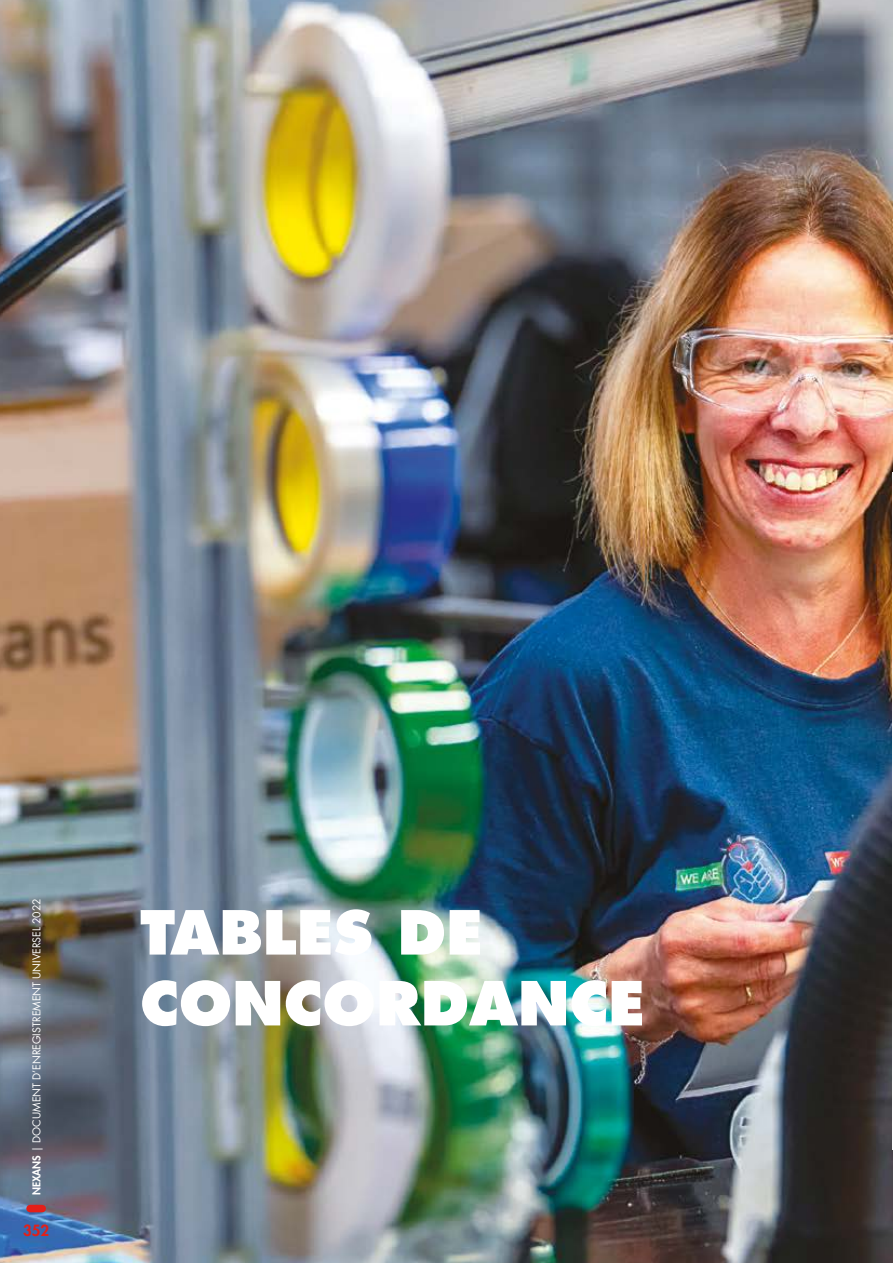
<style>
.page{position:relative;width:893px;height:1263px;background:#fff}
.page>*{position:absolute;margin:0;border:0;box-sizing:border-box;transform-origin:0 0}
.t1{font:800 59.1px/70.8px "Futura Std";color:#fff}
.t2{font:800 15px "Futura Std";color:#e41f18}
.t3{font:10.5px "Futura Std";color:#fff}
.s1{font-weight:800}
</style>
<div class="page">
<img style="left:0;top:0;width:893px;height:1263px">
<div style="left:30px;top:1205px;width:12px;height:7px;background:#e41f18"></div>
<p class="t3" style="left:30px;top:1195px;width:299px;rotate:-90deg"><span class="s1">NEXANS</span> | DOCUMENT D’ENREGISTREMENT UNIVERSEL 2022</p>
<h1 class="t1" style="left:140px;top:897px;width:506px">TABLES DE<br>CONCORDANCE</h1>
<h2 class="t2" style="left:23px;top:1220px;width:28px">352</h2>
</div>
